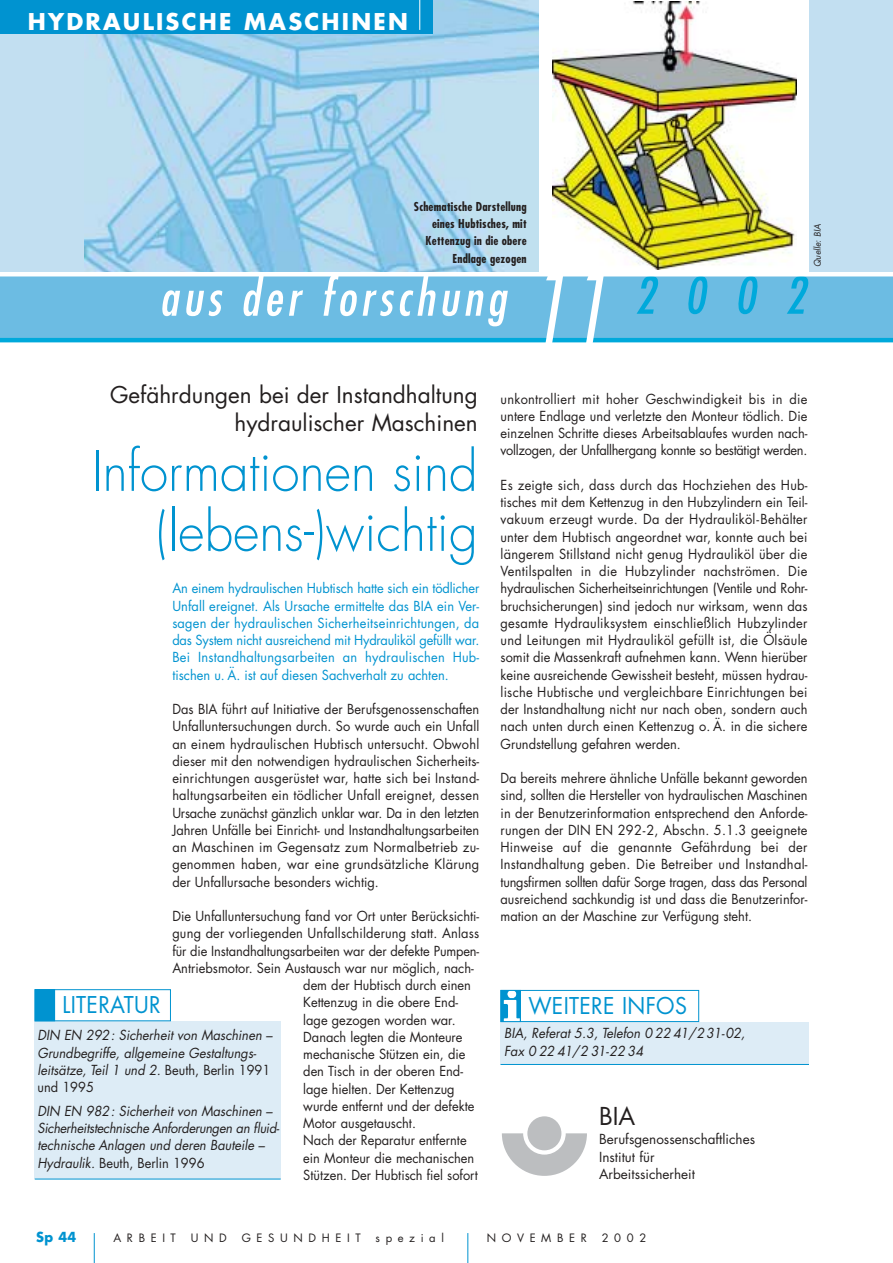
<style>
.page{position:relative;width:893px;height:1263px;background:#fff}
.page>*{position:absolute;margin:0;border:0;box-sizing:border-box;transform-origin:0 0}
.t1{font:italic 300 condensed 94.5px "Futura";color:#fff}
.t2{font:300 54px/60px "Futura";color:#0093d0;text-align:right;scale:.95 1}
.t3{font:24px "Futura";color:#231f1f}
.t4{font:22.5px/28px "Futura";color:#231f1f;text-align:right}
.t5{font:22.5px "Futura";letter-spacing:.015em;color:#0093d0;scale:.95 1}
.t6{font:700 22.5px "Futura";letter-spacing:.1em;color:#fff}
.t7{font:13.5px/17.2px "Futura";color:#231f1f;text-align:justify;scale:.95 1}
.t8{font:italic 13.5px/17.2px "Futura";color:#231f1f;scale:.95 1}
.t9{font:13.5px/17.2px "Futura";color:#0093d0;text-align:justify;scale:.95 1}
.t10{font:13.5px/17.7px "Futura";color:#231f1f}
.t11{font:700 13.5px "Futura";color:#0093d0;scale:.95 1}
.t12{font:700 condensed 12px/17.2px "Futura";letter-spacing:.015em;color:#231f1f;text-align:right}
.t13{font:11.25px "Futura";letter-spacing:.5em;color:#231f1f}
.t14{font:italic 9px "Futura";color:#231f1f;scale:.95 1}
.s1{font-style:normal}
</style>
<div class="page">
<div style="left:0;top:272px;width:892px;height:68px;background:#6cbce3"></div>
<hr style="left:0;top:338px;width:892px;height:4px;background:#00a9db">
<div style="left:500px;top:1022px;width:309px;height:42px;background:#ddecf6"></div>
<div style="left:500px;top:990px;width:199px;height:32px;border:1px solid #0093d0"></div>
<img style="left:502px;top:992px;width:17px;height:28px">
<div style="left:500px;top:990px;width:21px;height:32px;border:1px solid #0093d0"></div>
<hr style="left:500px;top:1064px;width:309px;height:1px;background:#0093d0">
<div style="left:35px;top:1021px;width:246px;height:158px;background:#ddecf6"></div>
<div style="left:35px;top:989px;width:136px;height:32px;border:1px solid #0093d0"></div>
<div style="left:35px;top:990px;width:20px;height:31px;background:#0093d0"></div>
<div style="left:35px;top:989px;width:20px;height:32px;border:1px solid #0093d0"></div>
<hr style="left:35px;top:1179px;width:246px;height:1px;background:#0093d0">
<div style="left:527px;top:1116px;width:34px;height:34px;background:#bcbec0;border-radius:50%"></div>
<svg style="left:502px;top:1133px;width:85px;height:43px"></svg>
<div style="left:0;top:0;width:892px;height:273px;background:#c2dff1"></div>
<img style="left:84px;top:0;width:455px;height:272px">
<div style="left:539px;top:0;width:270px;height:273px;background:#fff"></div>
<img style="left:552px;top:2px;width:244px;height:268px">
<div style="left:0;top:0;width:432px;height:34px;background:#0093d0"></div>
<hr style="left:419px;top:0;width:1px;height:30px;background:#fff">
<svg style="left:161px;top:276px;width:347px;height:50px"></svg>
<svg style="left:636px;top:276px;width:173px;height:38px"></svg>
<hr style="left:94px;top:1233px;width:1px;height:30px;background:#0093d0">
<hr style="left:467px;top:1233px;width:1px;height:30px;background:#0093d0">
<hr style="left:0;top:272px;width:892px;height:4px;background:#fff">
<h3 class="t6" style="left:28px;top:12px;width:382px">HYDRAULISCHE MASCHINEN</h3>
<p class="t12" style="left:414px;top:199px;width:114px">Schematische Darstellung eines Hubtisches, mit<br>Kettenzug in die obere<br>Endlage gezogen</p>
<h1 class="t1" style="left:527px;top:270px;width:83px">11</h1>
<p class="t14" style="left:813px;top:267px;width:47px;rotate:-90deg">Quelle: BIA</p>
<h3 class="t4" style="left:110px;top:382px;width:369px">Gefährdungen bei der Instandhaltung hydraulischer Maschinen</h3>
<h2 class="t2" style="left:92px;top:446px;width:408px">Informationen sind (lebens-)wichtig</h2>
<p class="t9" style="left:172px;top:581px;width:324px">An einem hydraulischen Hubtisch hatte sich ein tödlicher Unfall ereignet. Als Ursache ermittelte das BIA ein Ver&shy;sagen der hydraulischen Sicherheitseinrichtungen, da das System nicht ausreichend mit Hydrauliköl gefüllt war.<br>Bei Instandhaltungsarbeiten an hydraulischen Hub&shy;tischen u. Ä. ist auf diesen Sachverhalt zu achten.</p>
<p class="t7" style="left:172px;top:702px;width:324px">Das BIA führt auf Initiative der Berufsgenossenschaften Unfalluntersuchungen durch. So wurde auch ein Unfall an einem hydraulischen Hubtisch untersucht. Obwohl dieser mit den notwendigen hydraulischen Sicherheits&shy;einrichtungen ausgerüstet war, hatte sich bei Instand&shy;haltungsarbeiten ein tödlicher Unfall ereignet, dessen Ursache zunächst gänzlich unklar war. Da in den letzten Jahren Unfälle bei Einricht- und Instandhaltungsarbeiten an Maschinen im Gegensatz zum Normalbetrieb zu&shy;genommen haben, war eine grundsätzliche Klärung der Unfallursache besonders wichtig.</p>
<p class="t7" style="left:172px;top:909px;width:324px">Die Unfalluntersuchung fand vor Ort unter Berücksichti-</p>
<p class="t7" style="left:172px;top:926px;width:324px">gung der vorliegenden Unfallschilderung statt. Anlass</p>
<p class="t7" style="left:172px;top:943px;width:324px">für die Instandhaltungsarbeiten war der defekte Pumpen-</p>
<p class="t7" style="left:172px;top:960px;width:319px">Antriebsmotor. Sein Austausch war nur möglich, nach-</p>
<p class="t7" style="left:303px;top:978px;width:178px">dem der Hubtisch durch einen</p>
<p class="t7" style="left:303px;top:995px;width:164px">Kettenzug in die obere End-</p>
<p class="t7" style="left:303px;top:1012px;width:162px">lage gezogen worden war.</p>
<p class="t7" style="left:303px;top:1029px;width:169px">Danach legten die Monteure</p>
<p class="t7" style="left:303px;top:1047px;width:172px">mechanische Stützen ein, die</p>
<p class="t7" style="left:303px;top:1064px;width:170px">den Tisch in der oberen End-</p>
<p class="t7" style="left:303px;top:1081px;width:161px">lage hielten. Der Kettenzug</p>
<p class="t7" style="left:303px;top:1098px;width:182px">wurde entfernt und der defekte</p>
<p class="t7" style="left:303px;top:1116px;width:120px">Motor ausgetauscht.</p>
<p class="t7" style="left:303px;top:1133px;width:173px">Nach der Reparatur entfernte</p>
<p class="t7" style="left:303px;top:1150px;width:182px">ein Monteur die mechanischen</p>
<p class="t7" style="left:303px;top:1167px;width:185px">Stützen. Der Hubtisch fiel sofort</p>
<h3 class="t5" style="left:62px;top:994px;width:105px">LITERATUR</h3>
<p class="t8" style="left:37px;top:1028px;width:249px">DIN EN 292: Sicherheit von Maschinen –<br>Grundbegriffe, allgemeine Gestaltungs&shy;leitsätze, Teil 1 und 2. <span class="s1">Beuth, Berlin 1991 und 1995</span></p>
<p class="t8" style="left:37px;top:1103px;width:256px">DIN EN 982: Sicherheit von Maschinen – Sicherheitstechnische Anforderungen an fluid&shy;technische Anlagen und deren Bauteile – Hydraulik. <span class="s1">Beuth, Berlin 1996</span></p>
<p class="t7" style="left:500px;top:391px;width:324px">unkontrolliert mit hoher Geschwindigkeit bis in die untere Endlage und verletzte den Monteur tödlich. Die einzelnen Schritte dieses Arbeitsablaufes wurden nach&shy;vollzogen, der Unfallhergang konnte so bestätigt werden.</p>
<p class="t7" style="left:500px;top:477px;width:324px">Es zeigte sich, dass durch das Hochziehen des Hub&shy;tisches mit dem Kettenzug in den Hubzylindern ein Teil&shy;vakuum erzeugt wurde. Da der Hydrauliköl-Behälter unter dem Hubtisch angeordnet war, konnte auch bei längerem Stillstand nicht genug Hydrauliköl über die Ventilspalten in die Hubzylinder nachströmen. Die hydraulischen Sicherheitseinrichtungen (Ventile und Rohr&shy;bruchsicherungen) sind jedoch nur wirksam, wenn das gesamte Hydrauliksystem einschließlich Hubzylinder und Leitungen mit Hydrauliköl gefüllt ist, die Ölsäule somit die Massenkraft aufnehmen kann. Wenn hierüber keine ausreichende Gewissheit besteht, müssen hydrau&shy;lische Hubtische und vergleichbare Einrichtungen bei der Instandhaltung nicht nur nach oben, sondern auch nach unten durch einen Kettenzug o. Ä. in die sichere Grundstellung gefahren werden.</p>
<p class="t7" style="left:500px;top:771px;width:324px">Da bereits mehrere ähnliche Unfälle bekannt geworden sind, sollten die Hersteller von hydraulischen Maschinen in der Benutzerinformation entsprechend den Anforde&shy;rungen der DIN EN 292-2, Abschn. 5.1.3 geeignete Hinweise auf die genannte Gefährdung bei der Instandhaltung geben. Die Betreiber und Instandhal&shy;tungsfirmen sollten dafür Sorge tragen, dass das Personal ausreichend sachkundig ist und dass die Benutzerinfor&shy;mation an der Maschine zur Verfügung steht.</p>
<h3 class="t5" style="left:528px;top:995px;width:168px">WEITERE INFOS</h3>
<p class="t8" style="left:504px;top:1026px;width:255px">BIA, Referat 5.3, Telefon 0 22 41/231-02,<br>Fax 0 22 41/2 31-22 34</p>
<h3 class="t3" style="left:599px;top:1105px;width:38px">BIA</h3>
<p class="t10" style="left:599px;top:1131px;width:157px">Berufsgenossenschaftliches<br>Institut für<br>Arbeitssicherheit</p>
<p class="t11" style="left:36px;top:1231px;width:44px">Sp 44</p>
<p class="t13" style="left:113px;top:1232px;width:64px">ARBEIT</p>
<p class="t13" style="left:191px;top:1232px;width:37px">UND</p>
<p class="t13" style="left:242px;top:1232px;width:120px">GESUNDHEIT</p>
<p class="t13" style="left:375px;top:1232px;width:70px">spezial</p>
<p class="t13" style="left:486px;top:1232px;width:102px">NOVEMBER</p>
<p class="t13" style="left:601px;top:1232px;width:46px">2002</p>
</div>
